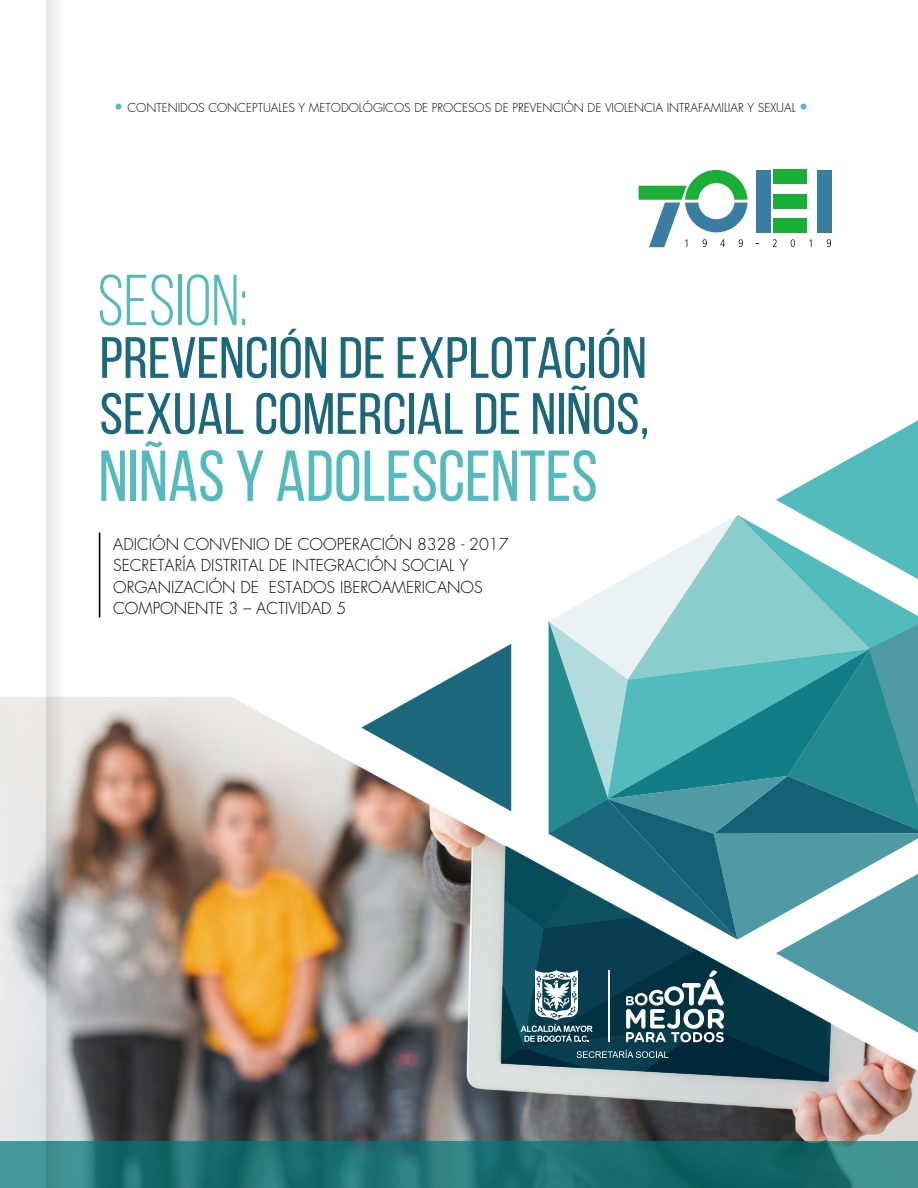
<style>
.page{position:relative;width:918px;height:1188px;background:#fff}
.page>*{position:absolute;margin:0;border:0;box-sizing:border-box;transform-origin:0 0}
.t1{font:72px "Bebas Neue";color:#53bbbe}
.t2{font:72px "Bebas Neue";color:#53bbbe}
.t3{font:58.2px/55.9px "Bebas Neue";color:#1b677b;scale:1.08 1}
.t4{font:300 16.05px/21.3px "Futura Std";color:#000}
.t5{font:300 12px "Futura Std";color:#000}
</style>
<div class="page">
<img style="left:0;top:697px;width:918px;height:444px">
<svg style="left:0;top:1141px;width:918px;height:47px"></svg>
<svg style="left:47px;top:0;width:19px;height:1188px"></svg>
<div style="left:817px;top:170px;width:14px;height:62px;background:#397da2"></div>
<div style="left:756px;top:170px;width:14px;height:62px;background:#397da2"></div>
<div style="left:773px;top:170px;width:34px;height:14px;background:#19af36"></div>
<div style="left:773px;top:194px;width:34px;height:14px;background:#19af36"></div>
<div style="left:773px;top:218px;width:34px;height:14px;background:#19af36"></div>
<svg style="left:639px;top:170px;width:109px;height:77px"></svg>
<svg style="left:773px;top:239px;width:4px;height:8px"></svg>
<svg style="left:791px;top:239px;width:4px;height:8px"></svg>
<svg style="left:810px;top:239px;width:2px;height:8px"></svg>
<svg style="left:827px;top:239px;width:4px;height:8px"></svg>
<hr style="left:99px;top:532px;width:1px;height:85px;background:#000">
<svg style="left:116px;top:104px;width:6px;height:6px"></svg>
<svg style="left:801px;top:104px;width:6px;height:6px"></svg>
<svg style="left:361px;top:420px;width:557px;height:662px"></svg>
<p class="t5" style="left:128px;top:100px;width:670px">CONTENIDOS CONCEPTUALES Y METODOLÓGICOS DE PROCESOS DE PREVENCIÓN DE VIOLENCIA INTRAFAMILIAR Y SEXUAL</p>
<h1 class="t2" style="left:98px;top:262px;width:152px">SESION:</h1>
<h2 class="t3" style="left:100px;top:329px;width:511px">PREVENCIÓN DE EXPLOTACIÓN<br>SEXUAL COMERCIAL DE NIÑOS,</h2>
<h1 class="t1" style="left:99px;top:437px;width:501px">NIÑAS Y ADOLESCENTES</h1>
<p class="t4" style="left:113px;top:534px;width:397px">ADICIÓN CONVENIO DE COOPERACIÓN 8328 - 2017<br>SECRETARÍA DISTRITAL DE INTEGRACIÓN SOCIAL Y ORGANIZACIÓN DE ESTADOS IBEROAMERICANOS COMPONENTE 3 – ACTIVIDAD 5</p>
</div>
